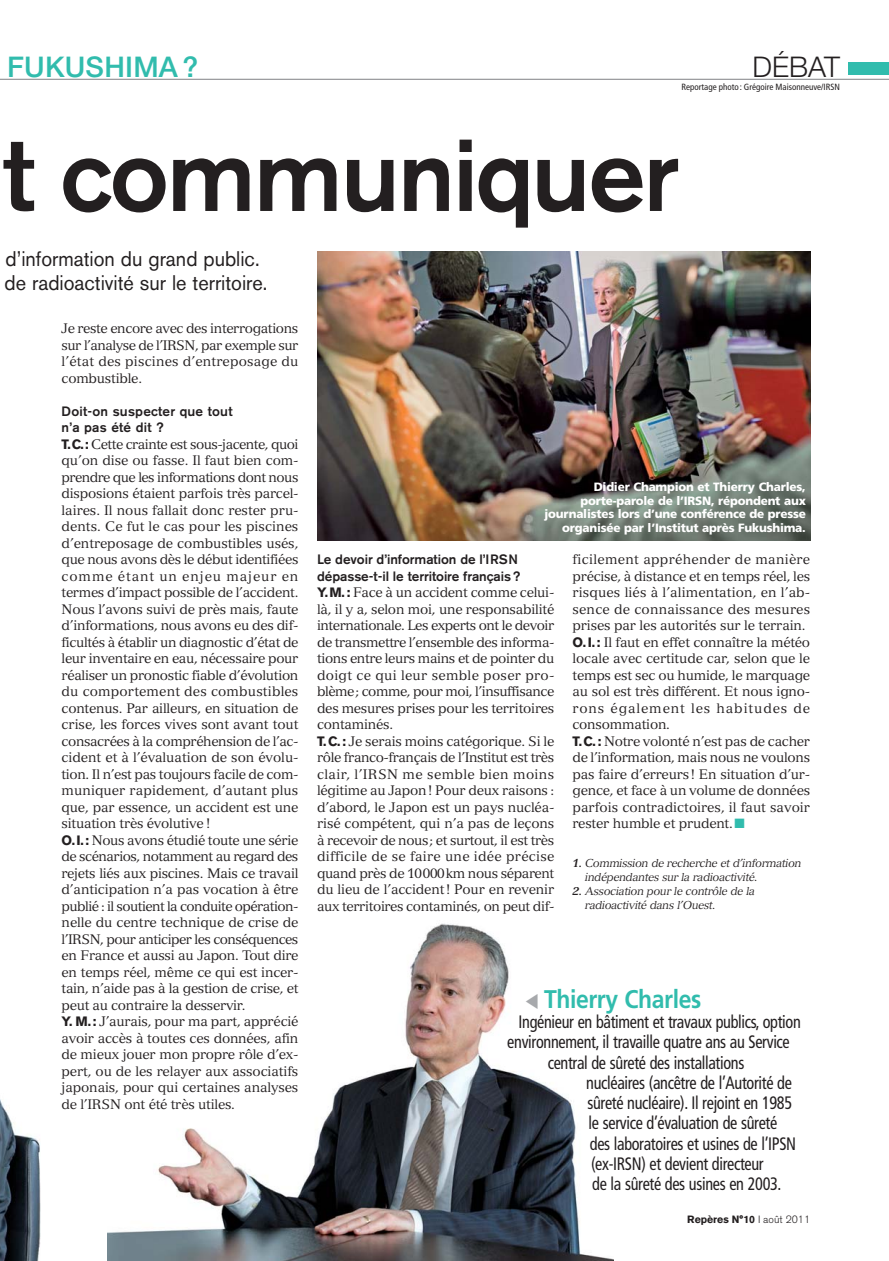
<style>
.page{position:relative;width:889px;height:1261px;background:#fff}
.page>*{position:absolute;margin:0;border:0;box-sizing:border-box;transform-origin:0 0}
.t1{font:500 102px "Akzidenz Grotesk BE";letter-spacing:-.025em;color:#231f20}
.t2{font:500 28.5px "Helvetica Neue";letter-spacing:.01em;color:#31bcad}
.t3{font:300 28.5px "Helvetica Neue";color:#231f20}
.t4{font:700 25.5px "Frutiger";letter-spacing:-.015em;color:#31bcad;scale:.9 1}
.t5{font:21px/24px "Akzidenz Grotesk BE";color:#231f20;scale:.95 1}
.t6{font:condensed 18px "Frutiger";letter-spacing:-.02em;color:#231f20;scale:.9 1}
.t7{font:13.5px/16.5px "Versailles";letter-spacing:-.015em;color:#231f20}
.t8{font:500 13.5px/16.5px "Akzidenz Grotesk BE";letter-spacing:-.005em;color:#231f20}
.t9{font:500 13.5px/16.5px "Akzidenz Grotesk BE";letter-spacing:.015em;color:#231f20}
.t10{font:900 12px/13.5px "Frutiger";letter-spacing:-.02em;color:#fff;text-align:right}
.t11{font:italic 11.25px/14.2px "Versailles";letter-spacing:-.03em;color:#231f20}
.t12{font:700 10.5px "Akzidenz Grotesk BE";color:#231f20}
.t13{font:condensed 9px "Frutiger";color:#231f20}
.s1{font-family:"Akzidenz Grotesk BE";font-weight:700}
.s2{color:#31bcad}
.s3{font-weight:700}
.s4{font-weight:300}
</style>
<div class="page">
<img style="left:107px;top:923px;width:507px;height:337px">
<img style="left:0;top:1099px;width:40px;height:161px">
<div style="left:848px;top:62px;width:41px;height:13px;background:#31bcad"></div>
<img style="left:317px;top:251px;width:493px;height:290px">
<hr style="left:0;top:79px;width:889px;height:1px;background:#808285">
<svg style="left:526px;top:993px;width:11px;height:15px"></svg>
<h2 class="t2" style="left:7px;top:57px;width:193px">FUKUSHIMA ?</h2>
<h2 class="t3" style="left:752px;top:57px;width:89px">DÉBAT</h2>
<p class="t13" style="left:681px;top:83px;width:160px">Reportage photo : Grégoire Maisonneuve/IRSN</p>
<h1 class="t1" style="left:3px;top:139px;width:678px">t communiquer</h1>
<h3 class="t5" style="left:5px;top:249px;width:278px">d’information du grand public. de radioactivité sur le territoire.</h3>
<p class="t7" style="left:62px;top:321px;width:238px;text-align:justify">Je reste encore avec des interrogations sur l’analyse de l’IRSN, par exemple sur l’état des piscines d’entreposage du combustible.</p>
<p class="t9" style="left:62px;top:404px;width:172px">Doit-on suspecter que tout n’a pas été dit ?</p>
<p class="t7" style="left:62px;top:437px;width:238px"><span class="s1">T.C.:</span> Cette crainte est sous-jacente, quoi qu’on dise ou fasse. Il faut bien com&shy;prendre que les informations dont nous disposions étaient parfois très parcel&shy;laires. Il nous fallait donc rester pru&shy;dents. Ce fut le cas pour les piscines d’entreposage de combustibles usés, que nous avons dès le début identifiées comme étant un enjeu majeur en termes d’impact possible de l’accident.<br>Nous l’avons suivi de près mais, faute d’informations, nous avons eu des dif&shy;ficultés à établir un diagnostic d’état de leur inventaire en eau, nécessaire pour réaliser un pronostic fiable d’évolution du comportement des combustibles contenus. Par ailleurs, en situation de crise, les forces vives sont avant tout consacrées à la compréhension de l’ac&shy;cident et à l’évaluation de son évolu&shy;tion. Il n’est pas toujours facile de com&shy;muniquer rapidement, d’autant plus que, par essence, un accident est une situation très évolutive !<br><span class="s1">O.I.:</span> Nous avons étudié toute une série de scénarios, notamment au regard des rejets liés aux piscines. Mais ce travail d’anticipation n’a pas vocation à être publié : il soutient la conduite opération&shy;nelle du centre technique de crise de l’IRSN, pour anticiper les conséquences en France et aussi au Japon. Tout dire en temps réel, même ce qui est incer&shy;tain, n’aide pas à la gestion de crise, et peut au contraire la desservir.<br><span class="s1">Y. M.:</span> J’aurais, pour ma part, apprécié avoir accès à toutes ces données, afin de mieux jouer mon propre rôle d’ex&shy;pert, ou de les relayer aux associatifs japonais, pour qui certaines analyses de l’IRSN ont été très utiles.</p>
<p class="t10" style="left:544px;top:481px;width:263px">Didier Champion et Thierry Charles, porte-parole de l’IRSN, répondent aux journalistes lors d’une conférence de presse organisée par l’Institut après Fukushima.</p>
<p class="t8" style="left:317px;top:552px;width:205px">Le devoir d’information de l’IRSN dépasse-t-il le territoire français?</p>
<p class="t7" style="left:317px;top:585px;width:239px"><span class="s1">Y.M.:</span> Face à un accident comme celui&shy;là, il y a, selon moi, une responsabilité internationale. Les experts ont le devoir de transmettre l’ensemble des informa&shy;tions entre leurs mains et de pointer du doigt ce qui leur semble poser pro&shy;blème; comme, pour moi, l’insuffisance des mesures prises pour les territoires contaminés.<br><span class="s1">T.C.:</span> Je serais moins catégorique. Si le rôle franco-français de l’Institut est très clair, l’IRSN me semble bien moins légitime au Japon! Pour deux raisons : d’abord, le Japon est un pays nucléa&shy;risé compétent, qui n’a pas de leçons à recevoir de nous; et surtout, il est très difficile de se faire une idée précise quand près de 10000km nous séparent du lieu de l’accident! Pour en revenir aux territoires contaminés, on peut dif-</p>
<p class="t7" style="left:572px;top:552px;width:239px">ficilement appréhender de manière précise, à distance et en temps réel, les risques liés à l’alimentation, en l’ab&shy;sence de connaissance des mesures prises par les autorités sur le terrain.<br><span class="s1">O.I.:</span> Il faut en effet connaître la météo locale avec certitude car, selon que le temps est sec ou humide, le marquage au sol est très différent. Et nous igno&shy;rons également les habitudes de consommation.<br><span class="s1">T.C.:</span> Notre volonté n’est pas de cacher de l’information, mais nous ne voulons pas faire d’erreurs! En situation d’ur&shy;gence, et face à un volume de données parfois contradictoires, il faut savoir rester humble et prudent.<span class="s2">■</span></p>
<p class="t11" style="left:585px;top:856px;width:218px;text-indent:-12px"><span class="s3">1.</span> Commission de recherche et d’information indépendantes sur la radioactivité.</p>
<p class="t11" style="left:585px;top:885px;width:171px;text-indent:-12px"><span class="s3">2.</span> Association pour le contrôle de la radioactivité dans l’Ouest.</p>
<h3 class="t4" style="left:544px;top:988px;width:176px">Thierry Charles</h3>
<h3 class="t6" style="left:518px;top:1014px;width:315px">Ingénieur en bâtiment et travaux publics, option</h3>
<h3 class="t6" style="left:507px;top:1034px;width:315px">environnement, il travaille quatre ans au Service</h3>
<h3 class="t6" style="left:548px;top:1055px;width:220px">central de sûreté des installations</h3>
<h3 class="t6" style="left:586px;top:1075px;width:230px">nucléaires (ancêtre de l’Autorité de</h3>
<h3 class="t6" style="left:587px;top:1095px;width:229px">sûreté nucléaire). Il rejoint en 1985</h3>
<h3 class="t6" style="left:588px;top:1115px;width:211px">le service d’évaluation de sûreté</h3>
<h3 class="t6" style="left:590px;top:1136px;width:231px">des laboratoires et usines de l’IPSN</h3>
<h3 class="t6" style="left:591px;top:1156px;width:193px">(ex-IRSN) et devient directeur</h3>
<h3 class="t6" style="left:592px;top:1176px;width:212px">de la sûreté des usines en 2003.</h3>
<p class="t12" style="left:687px;top:1215px;width:124px">Repères N°10 <span class="s4">I août 2011</span></p>
</div>
